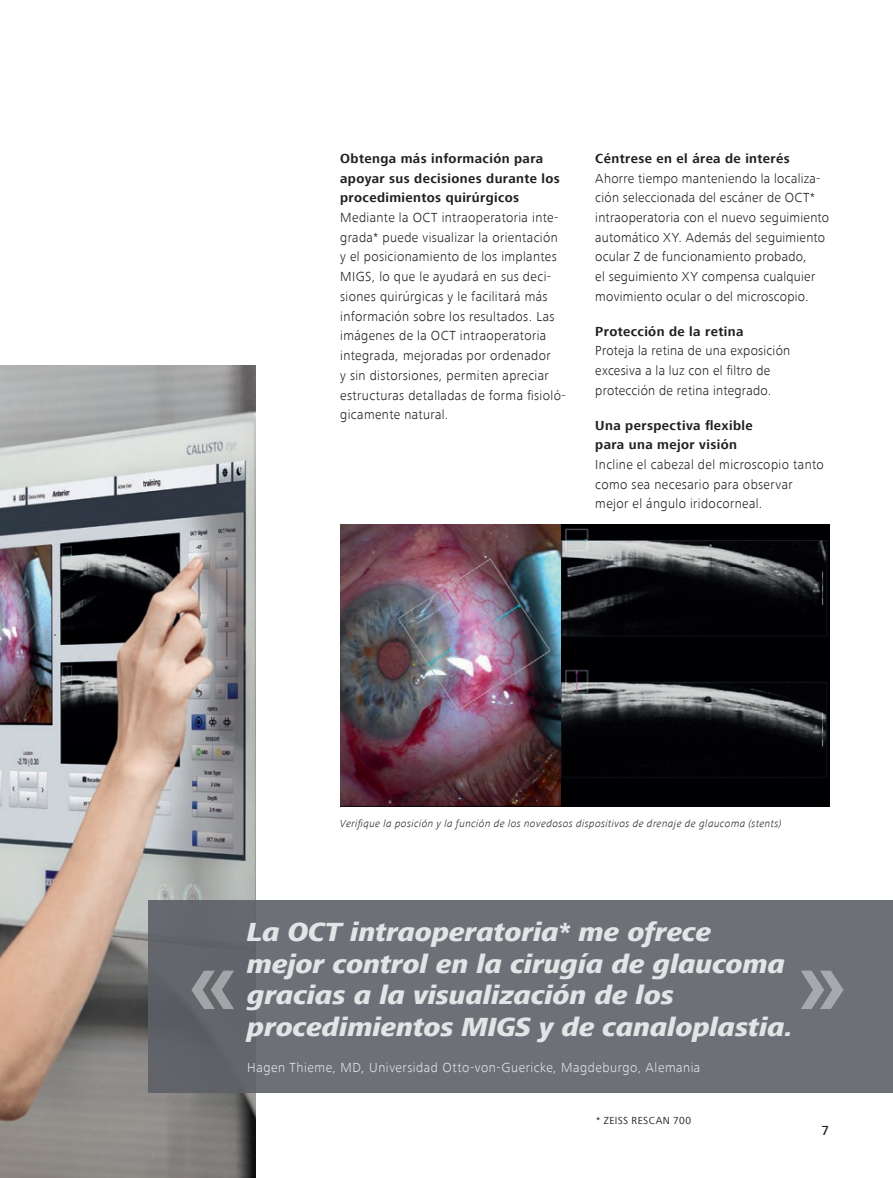
<style>
.page{position:relative;width:893px;height:1178px;background:#fff}
.page>*{position:absolute;margin:0;border:0;box-sizing:border-box;transform-origin:0 0}
.t1{font:700 95.55px "ZEISS Frutiger Next W1 G";color:#e2e4e6}
.t2{font:italic 800 27px/31.5px "ZEISS Frutiger Next W1 G";color:#e2e4e6}
.t3{font:300 13.5px/19.6px "ZEISS Frutiger Next W1 G";letter-spacing:.025em;color:#231f20}
.t4{font:700 13.5px/19.6px "ZEISS Frutiger Next W1 G";letter-spacing:.03em;color:#231f20}
.t5{font:300 13.5px "ZEISS Frutiger Next W1 G";letter-spacing:.04em;color:#e2e4e6}
.t6{font:500 13.5px "ZEISS Frutiger Next W1 G";color:#231f20}
.t7{font:italic 300 10.5px "ZEISS Frutiger Next W1 G";letter-spacing:.04em;color:#231f20}
.t8{font:10.5px "ZEISS Frutiger Next W1 G";letter-spacing:.04em;color:#231f20}
</style>
<div class="page">
<img style="left:0;top:366px;width:255px;height:812px">
<div style="left:149px;top:900px;width:744px;height:193px;background:#6d7076"></div>
<img style="left:560px;top:524px;width:269px;height:283px">
<img style="left:340px;top:524px;width:220px;height:283px">
<p class="t4" style="left:340px;top:149px;width:221px">Obtenga más información para apoyar sus decisiones durante los procedimientos quirúrgicos</p>
<p class="t3" style="left:340px;top:208px;width:227px">Mediante la OCT intraoperatoria inte&shy;grada* puede visualizar la orientación y el posicionamiento de los implantes MIGS, lo que le ayudará en sus deci&shy;siones quirúrgicas y le facilitará más información sobre los resultados. Las imágenes de la OCT intraoperatoria integrada, mejoradas por ordenador<br>y sin distorsiones, permiten apreciar estructuras detalladas de forma fisioló&shy;gicamente natural.</p>
<p class="t4" style="left:595px;top:149px;width:196px">Céntrese en el área de interés</p>
<p class="t3" style="left:595px;top:168px;width:235px">Ahorre tiempo manteniendo la localiza&shy;ción seleccionada del escáner de OCT* intraoperatoria con el nuevo seguimiento automático XY. Además del seguimiento ocular Z de funcionamiento probado,<br>el seguimiento XY compensa cualquier movimiento ocular o del microscopio.</p>
<p class="t4" style="left:595px;top:322px;width:150px">Protección de la retina</p>
<p class="t3" style="left:595px;top:341px;width:196px">Proteja la retina de una exposición excesiva a la luz con el filtro de protección de retina integrado.</p>
<p class="t4" style="left:595px;top:416px;width:159px">Una perspectiva flexible para una mejor visión</p>
<p class="t3" style="left:595px;top:455px;width:230px">Incline el cabezal del microscopio tanto como sea necesario para observar mejor el ángulo iridocorneal.</p>
<p class="t7" style="left:340px;top:818px;width:443px">Verifique la posición y la función de los novedosos dispositivos de drenaje de glaucoma (stents)</p>
<h1 class="t1" style="left:237px;top:1052px;width:49px;rotate:-180deg">»</h1>
<h2 class="t2" style="left:247px;top:917px;width:547px">La OCT intraoperatoria* me ofrece mejor control en la cirugía de glaucoma gracias a la visualización de los procedimientos MIGS y de canaloplastia.</h2>
<p class="t5" style="left:247px;top:1059px;width:455px">Hagen Thieme, MD, Universidad Otto-von-Guericke, Magdeburgo, Alemania</p>
<p class="t8" style="left:596px;top:1114px;width:96px">* ZEISS RESCAN 700</p>
<p class="t6" style="left:822px;top:1123px;width:9px">7</p>
</div>
